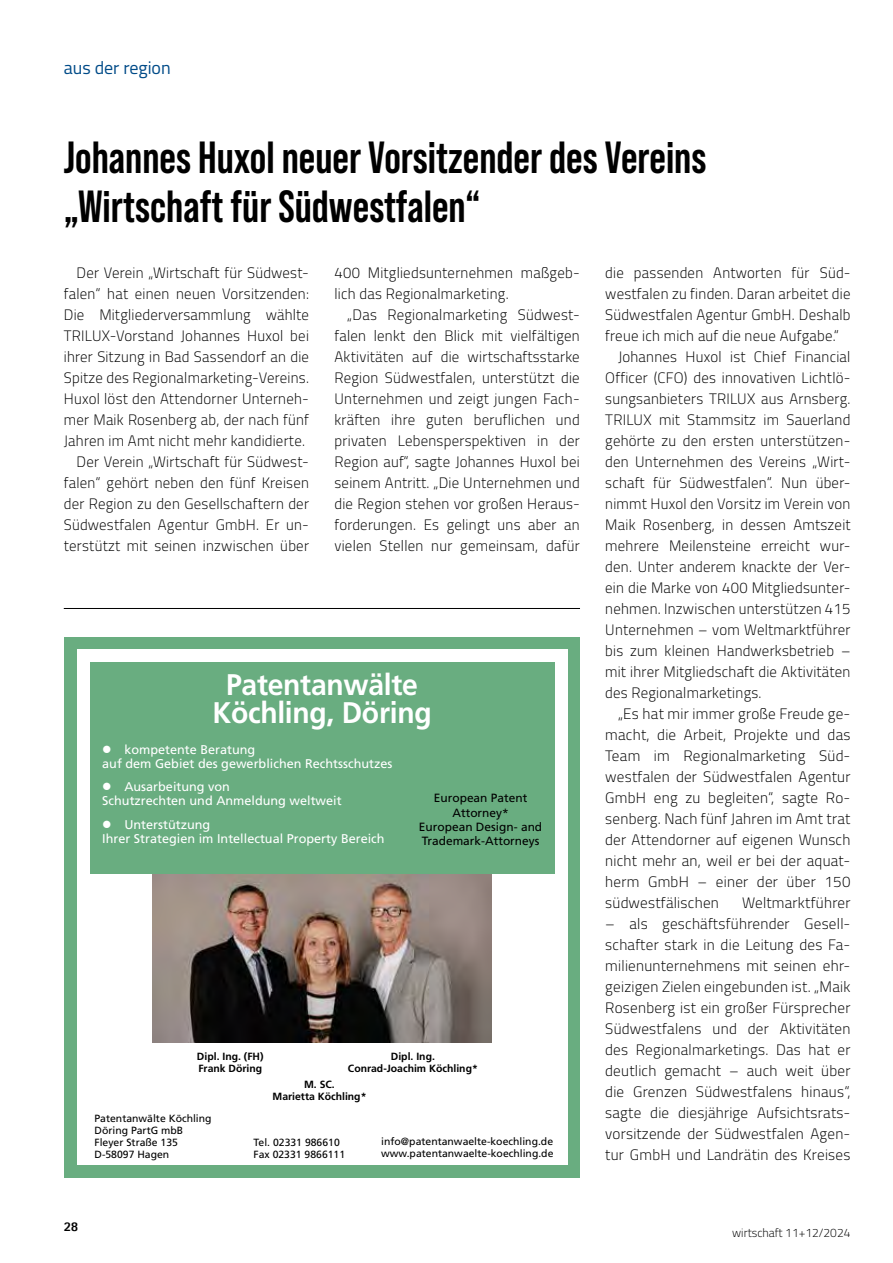
<style>
.page{position:relative;width:893px;height:1263px;background:#fff}
.page>*{position:absolute;margin:0;border:0;box-sizing:border-box;transform-origin:0 0}
.t1{font:700 45px/49.5px "Bebas Neue Pro";color:#000}
.t2{font:700 29.85px/27.8px "Frutiger LT";letter-spacing:-.01em;color:#fff;text-align:center;scale:.95 1}
.t3{font:18px "Cairo";color:#004b88}
.t4{font:300 15px/21px "Cairo";letter-spacing:.02em;color:#000;text-align:justify}
.t5{font:800 13.5px "Agfa Rotis Sans Serif";color:#000}
.t6{font:12.6px/14.2px "Frutiger LT";color:#fff}
.t7{font:12px/14.2px "Frutiger LT";color:#000;text-align:center}
.t8{font:300 12px "Cairo";color:#000}
.t9{font:10.5px/12px "Frutiger LT";color:#000}
.t10{font:700 10.5px/12px "Frutiger LT";color:#000;text-align:center}
</style>
<div class="page">
<div style="left:64px;top:637px;width:516px;height:541px;background:#69ad80"></div>
<div style="left:77px;top:650px;width:490px;height:515px;background:#fff"></div>
<img style="left:152px;top:874px;width:340px;height:169px">
<div style="left:90px;top:662px;width:464px;height:212px;background:#69ad80"></div>
<hr style="left:64px;top:608px;width:516px;height:1px;background:#000">
<p class="t3" style="left:64px;top:53px;width:108px">aus der region</p>
<h1 class="t1" style="left:64px;top:132px;width:644px">Johannes Huxol neuer Vorsitzender des Vereins „Wirtschaft für Südwestfalen“</h1>
<p class="t4" style="left:64px;top:262px;width:247px;text-align:right">Der Verein „Wirtschaft für Südwest&shy;falen“ hat einen neuen Vorsitzenden:<br>Die Mitgliederversammlung wählte TRILUX-Vorstand Johannes Huxol bei ihrer Sitzung in Bad Sassendorf an die Spitze des Regionalmarketing-Vereins.<br>Huxol löst den Attendorner Unterneh&shy;mer Maik Rosenberg ab, der nach fünf Jahren im Amt nicht mehr kandidierte.<br>Der Verein „Wirtschaft für Südwest&shy;falen“ gehört neben den fünf Kreisen der Region zu den Gesellschaftern der Südwestfalen Agentur GmbH. Er un&shy;terstützt mit seinen inzwischen über</p>
<p class="t4" style="left:334px;top:262px;width:247px">400 Mitgliedsunternehmen maßgeb&shy;lich das Regionalmarketing.</p>
<p class="t4" style="left:605px;top:262px;width:247px">die passenden Antworten für Süd-</p>
<p class="t4" style="left:605px;top:283px;width:247px">westfalen zu finden. Daran arbeitet die</p>
<p class="t4" style="left:605px;top:304px;width:247px">Südwestfalen Agentur GmbH. Deshalb</p>
<p class="t4" style="left:605px;top:325px;width:235px">freue ich mich auf die neue Aufgabe.“</p>
<p class="t4" style="left:618px;top:346px;width:234px">Johannes Huxol ist Chief Financial</p>
<p class="t4" style="left:605px;top:367px;width:247px">Officer (CFO) des innovativen Lichtlö-</p>
<p class="t4" style="left:605px;top:388px;width:247px">sungsanbieters TRILUX aus Arnsberg.</p>
<p class="t4" style="left:605px;top:409px;width:247px">TRILUX mit Stammsitz im Sauerland</p>
<p class="t4" style="left:605px;top:430px;width:247px">gehörte zu den ersten unterstützen-</p>
<p class="t4" style="left:605px;top:451px;width:247px">den Unternehmen des Vereins „Wirt-</p>
<p class="t4" style="left:605px;top:472px;width:247px">schaft für Südwestfalen“. Nun über-</p>
<p class="t4" style="left:605px;top:493px;width:247px">nimmt Huxol den Vorsitz im Verein von</p>
<p class="t4" style="left:605px;top:514px;width:247px">Maik Rosenberg, in dessen Amtszeit</p>
<p class="t4" style="left:605px;top:535px;width:247px">mehrere Meilensteine erreicht wur-</p>
<p class="t4" style="left:605px;top:556px;width:247px">den. Unter anderem knackte der Ver-</p>
<p class="t4" style="left:605px;top:577px;width:247px">ein die Marke von 400 Mitgliedsunter-</p>
<p class="t4" style="left:605px;top:598px;width:247px">nehmen. Inzwischen unterstützen 415</p>
<p class="t4" style="left:605px;top:619px;width:247px">Unternehmen – vom Weltmarktführer</p>
<p class="t4" style="left:605px;top:640px;width:247px">bis zum kleinen Handwerksbetrieb –</p>
<p class="t4" style="left:605px;top:661px;width:247px">mit ihrer Mitgliedschaft die Aktivitäten</p>
<p class="t4" style="left:605px;top:682px;width:158px">des Regionalmarketings.</p>
<p class="t4" style="left:618px;top:703px;width:234px">„Es hat mir immer große Freude ge-</p>
<p class="t4" style="left:605px;top:724px;width:247px">macht, die Arbeit, Projekte und das</p>
<p class="t4" style="left:605px;top:745px;width:247px">Team im Regionalmarketing Süd-</p>
<p class="t4" style="left:605px;top:766px;width:247px">westfalen der Südwestfalen Agentur</p>
<p class="t4" style="left:605px;top:787px;width:247px">GmbH eng zu begleiten“, sagte Ro-</p>
<p class="t4" style="left:605px;top:808px;width:247px">senberg. Nach fünf Jahren im Amt trat</p>
<p class="t4" style="left:605px;top:829px;width:247px">der Attendorner auf eigenen Wunsch</p>
<p class="t4" style="left:605px;top:850px;width:247px">nicht mehr an, weil er bei der aquat-</p>
<p class="t4" style="left:605px;top:871px;width:247px">herm GmbH – einer der über 150</p>
<p class="t4" style="left:605px;top:892px;width:115px">südwestfälischen</p>
<p class="t4" style="left:742px;top:892px;width:110px">Weltmarktführer</p>
<p class="t4" style="left:605px;top:913px;width:247px">– als geschäftsführender Gesell&shy;schafter stark in die Leitung des Fa&shy;milienunternehmens mit seinen ehr&shy;geizigen Zielen eingebunden ist. „Maik Rosenberg ist ein großer Fürsprecher Südwestfalens und der Aktivitäten des Regionalmarketings. Das hat er deutlich gemacht – auch weit über die Grenzen Südwestfalens hinaus“, sagte die diesjährige Aufsichtsrats&shy;vorsitzende der Südwestfalen Agen&shy;tur GmbH und Landrätin des Kreises</p>
<p class="t4" style="left:334px;top:304px;width:247px;text-indent:13px">„Das Regionalmarketing Südwest&shy;falen lenkt den Blick mit vielfältigen Aktivitäten auf die wirtschaftsstarke Region Südwestfalen, unterstützt die Unternehmen und zeigt jungen Fach&shy;kräften ihre guten beruflichen und privaten Lebensperspektiven in der Region auf“, sagte Johannes Huxol bei seinem Antritt. „Die Unternehmen und die Region stehen vor großen Heraus&shy;forderungen. Es gelingt uns aber an vielen Stellen nur gemeinsam, dafür</p>
<h2 class="t2" style="left:212px;top:671px;width:232px">Patentanwälte<br>Köchling, Döring</h2>
<p class="t6" style="left:102px;top:742px;width:292px">● kompetente Beratung<br>auf dem Gebiet des gewerblichen Rechtsschutzes</p>
<p class="t6" style="left:102px;top:780px;width:241px">● Ausarbeitung von<br>Schutzrechten und Anmeldung weltweit</p>
<p class="t6" style="left:102px;top:817px;width:284px">● Unterstützung<br>Ihrer Strategien im Intellectual Property Bereich</p>
<p class="t7" style="left:419px;top:791px;width:125px">European Patent<br>Attorney*<br>European Design- and<br>Trademark-Attorneys</p>
<p class="t10" style="left:197px;top:1050px;width:68px;text-align:left">Dipl. Ing. (FH)<br>Frank Döring</p>
<p class="t10" style="left:348px;top:1050px;width:131px">Dipl. Ing.<br>Conrad-Joachim Köchling*</p>
<p class="t10" style="left:273px;top:1078px;width:95px">M. SC.<br>Marietta Köchling*</p>
<p class="t9" style="left:94px;top:1112px;width:119px">Patentanwälte Köchling<br>Döring PartG mbB<br>Fleyer Straße 135<br>D-58097 Hagen</p>
<p class="t9" style="left:381px;top:1136px;width:174px">info@patentanwaelte-koechling.de www.patentanwaelte-koechling.de</p>
<p class="t9" style="left:254px;top:1136px;width:93px">Tel. 02331 986610<br>Fax 02331 9866111</p>
<p class="t5" style="left:64px;top:1218px;width:16px">28</p>
<p class="t8" style="left:732px;top:1223px;width:120px">wirtschaft 11+12/2024</p>
</div>
